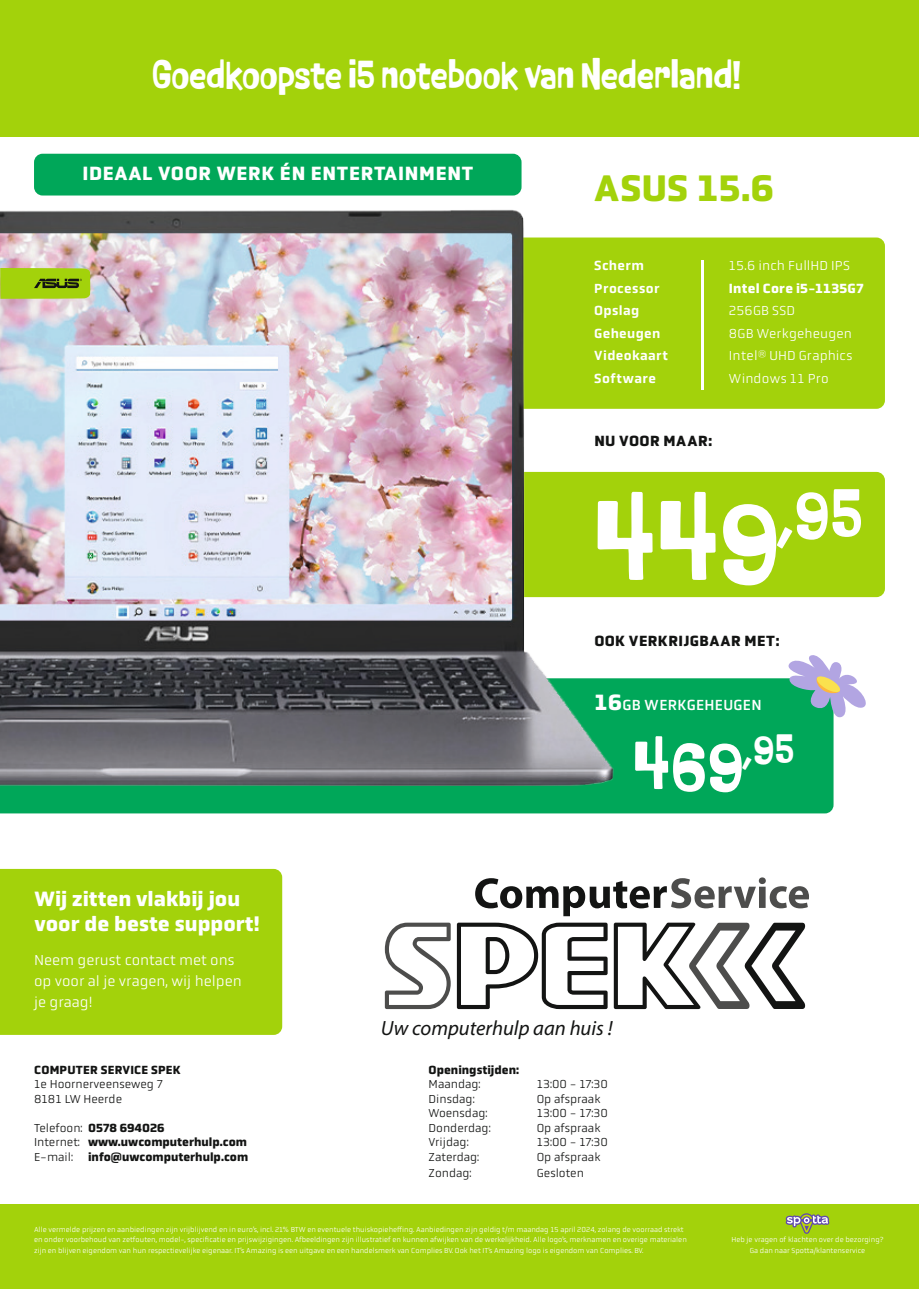
<style>
.page{position:relative;width:919px;height:1289px;background:#fff}
.page>*{position:absolute;margin:0;border:0;box-sizing:border-box;transform-origin:0 0}
.t1{font:700 135px "P22 Nudgewink Pro";color:#fff}
.t2{font:700 81px "P22 Nudgewink Pro";color:#fff}
.t3{font:700 45px "P22 Nudgewink Pro";letter-spacing:.01em;color:#fff}
.t4{font:700 37.5px "Obvia";color:#a3d20b}
.t5{font:700 21px/25.2px "Obvia";color:#fff}
.t6{font:italic 20.7px "Myriad Pro";color:#131413}
.t7{font:700 19.5px "Obvia";letter-spacing:.035em;color:#fff}
.t8{font:300 15px/21px "Obvia";color:#fff}
.t9{font:700 15px "Obvia";letter-spacing:.025em;color:#131413}
.t10{font:15px "Obvia";letter-spacing:.025em;color:#fff}
.t11{font:300 13.5px/22.5px "Obvia";letter-spacing:.015em;color:#fff}
.t12{font:500 13.5px/22.5px "Obvia";letter-spacing:.025em;color:#fff}
.t13{font:700 13.5px "Obvia";letter-spacing:.015em;color:#fff}
.t14{font:300 12px/14.4px "Obvia";color:#131413}
.t15{font:700 12px/14.4px "Obvia";color:#131413}
.t16{font:300 7.5px/10.5px "Obvia";color:#fff}
.s1{font-weight:700;font-size:22.5px}
.s2{font-weight:300}
</style>
<div class="page">
<div style="left:0;top:0;width:918px;height:136px;background:#a3d20b"></div>
<div style="left:615px;top:237px;width:269px;height:172px;background:#a3d20b"></div>
<div style="left:615px;top:472px;width:269px;height:125px;background:#a3d20b"></div>
<div style="left:0;top:678px;width:833px;height:135px;background:#00a759"></div>
<img style="left:0;top:210px;width:615px;height:577px">
<div style="left:34px;top:154px;width:487px;height:41px;background:#00a759;border-radius:9px"></div>
<svg style="left:0;top:268px;width:91px;height:31px;background:#97bf12"></svg>
<div style="left:0;top:1204px;width:918px;height:84px;background:#a3d20b"></div>
<div style="left:0;top:868px;width:282px;height:166px;background:#a3d20b"></div>
<svg style="left:785px;top:1213px;width:44px;height:20px"></svg>
<hr style="left:701px;top:260px;width:2px;height:129px;background:#fff">
<svg style="left:782px;top:655px;width:84px;height:64px"></svg>
<svg style="left:475px;top:877px;width:334px;height:39px"></svg>
<svg style="left:385px;top:922px;width:65px;height:87px"></svg>
<svg style="left:457px;top:922px;width:150px;height:87px"></svg>
<svg style="left:613px;top:922px;width:192px;height:87px"></svg>
<h3 class="t3" style="left:152px;top:50px;width:590px">Goedkoopste i5 notebook van Nederland!</h3>
<h3 class="t7" style="left:82px;top:162px;width:392px">IDEAAL VOOR WERK ÉN ENTERTAINMENT</h3>
<h3 class="t5" style="left:34px;top:886px;width:227px">Wij zitten vlakbij jou voor de beste support!</h3>
<h3 class="t8" style="left:34px;top:949px;width:209px">Neem gerust contact met ons op voor al je vragen, wij helpen je graag!</h3>
<h3 class="t4" style="left:594px;top:166px;width:181px">ASUS 15.6</h3>
<h3 class="t12" style="left:594px;top:254px;width:75px">Scherm<br>Processor<br>Opslag<br>Geheugen<br>Videokaart<br>Software</h3>
<h3 class="t11" style="left:729px;top:254px;width:122px">15.6 inch FullHD IPS</h3>
<h3 class="t13" style="left:729px;top:280px;width:136px">Intel Core i5-1135G7</h3>
<h3 class="t11" style="left:729px;top:299px;width:125px">256GB SSD<br>8GB Werkgeheugen<br>Intel® UHD Graphics<br>Windows 11 Pro</h3>
<h3 class="t9" style="left:594px;top:432px;width:119px">NU VOOR MAAR:</h3>
<h1 class="t1" style="left:594px;top:464px;width:269px">449<sup>,95</sup></h1>
<h3 class="t9" style="left:594px;top:631px;width:187px">OOK VERKRIJGBAAR MET:</h3>
<h3 class="t10" style="left:594px;top:696px;width:169px"><span class="s1">16</span>GB WERKGEHEUGEN</h3>
<h2 class="t2" style="left:633px;top:719px;width:162px">469<sup>,95</sup></h2>
<h3 class="t15" style="left:34px;top:1062px;width:148px">COMPUTER SERVICE SPEK</h3>
<h3 class="t14" style="left:34px;top:1077px;width:130px">1e Hoornerveenseweg 7<br>8181 LW Heerde</h3>
<h3 class="t15" style="left:34px;top:1120px;width:215px"><span class="s2">Telefoon:</span> 0578 694026<br><span class="s2">Internet:</span> www.uwcomputerhulp.com<br><span class="s2">E-mail:</span> info@uwcomputerhulp.com</h3>
<h3 class="t6" style="left:381px;top:1014px;width:233px">Uw computerhulp aan huis !</h3>
<h3 class="t15" style="left:428px;top:1062px;width:92px">Openingstijden:</h3>
<h3 class="t14" style="left:428px;top:1077px;width:53px">Maandag:</h3>
<h3 class="t14" style="left:536px;top:1077px;width:73px">13:00 - 17:30</h3>
<h3 class="t14" style="left:428px;top:1091px;width:48px">Dinsdag:</h3>
<h3 class="t14" style="left:536px;top:1091px;width:65px">Op afspraak</h3>
<h3 class="t14" style="left:428px;top:1106px;width:60px">Woensdag:</h3>
<h3 class="t14" style="left:536px;top:1106px;width:73px">13:00 - 17:30</h3>
<h3 class="t14" style="left:428px;top:1120px;width:64px">Donderdag:</h3>
<h3 class="t14" style="left:536px;top:1120px;width:65px">Op afspraak</h3>
<h3 class="t14" style="left:428px;top:1134px;width:42px">Vrijdag:</h3>
<h3 class="t14" style="left:536px;top:1134px;width:73px">13:00 - 17:30</h3>
<h3 class="t14" style="left:428px;top:1149px;width:52px">Zaterdag:</h3>
<h3 class="t14" style="left:536px;top:1149px;width:65px">Op afspraak</h3>
<h3 class="t14" style="left:428px;top:1165px;width:44px">Zondag:</h3>
<h3 class="t14" style="left:536px;top:1165px;width:49px">Gesloten</h3>
<p class="t16" style="left:34px;top:1223px;width:654px">Alle vermelde prijzen en aanbiedingen zijn vrijblijvend en in euro’s, incl. 21% BTW en eventuele thuiskopieheffing. Aanbiedingen zijn geldig t/m maandag 15 april 2024, zolang de voorraad strekt en onder voorbehoud van zetfouten, model-, specificatie en prijswijzigingen. Afbeeldingen zijn illustratief en kunnen afwijken van de werkelijkheid. Alle logo’s, merknamen en overige materialen zijn en blijven eigendom van hun respectievelijke eigenaar. IT’s Amazing is een uitgave en een handelsmerk van Complies BV. Ook het IT’s Amazing logo is eigendom van Complies. BV.</p>
<p class="t16" style="left:731px;top:1234px;width:154px;text-align:center">Heb je vragen of klachten over de bezorging?<br>Ga dan naar Spotta/klantenservice</p>
</div>
